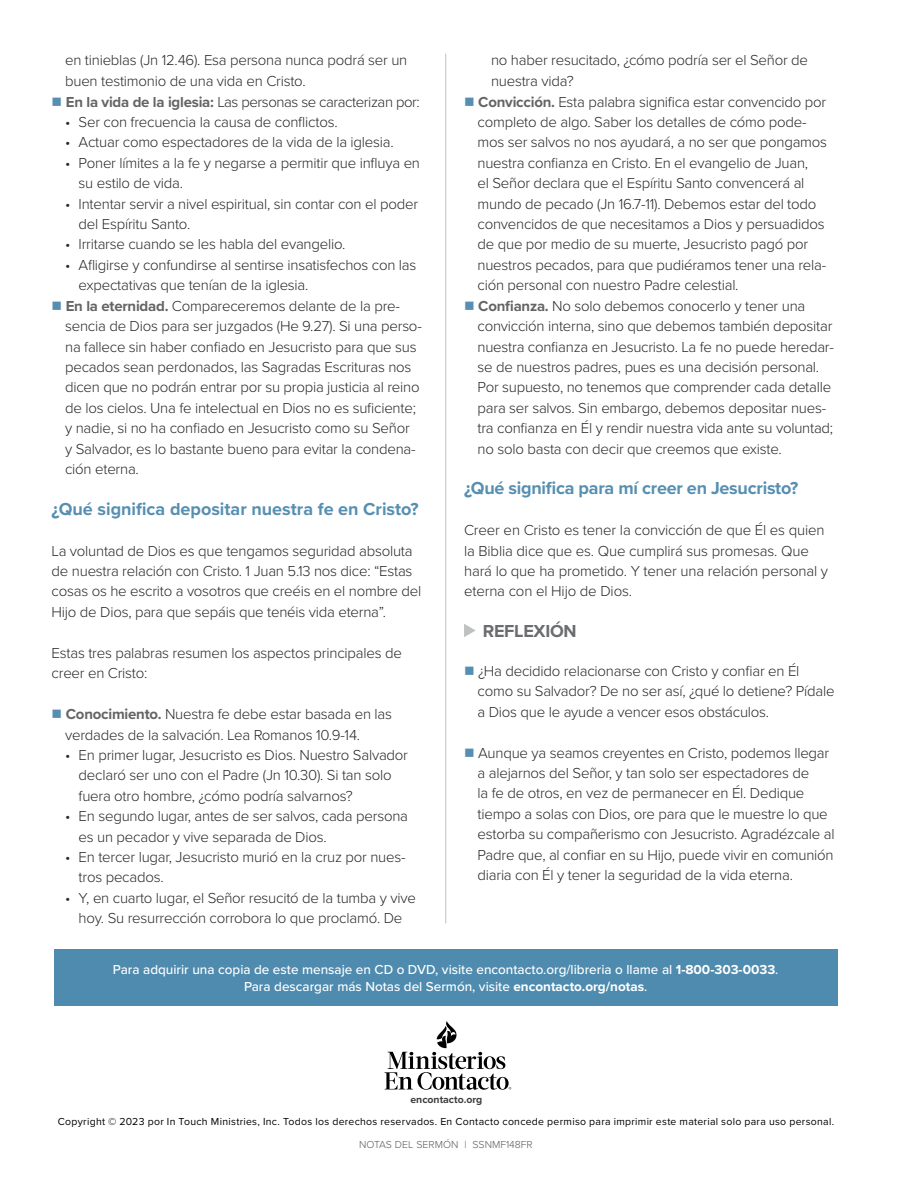
<style>
.page{position:relative;width:918px;height:1188px;background:#fff}
.page>*{position:absolute;margin:0;border:0;box-sizing:border-box;transform-origin:0 0}
.t1{font:700 18px "Proxima Nova";color:#568fb1}
.t2{font:700 18px "Proxima Nova";letter-spacing:-.015em;color:#6b6c6f}
.t3{font:300 15px/20.4px "Proxima Nova";letter-spacing:-.015em;color:#292829}
.t4{font:500 13.5px/16.5px "Proxima Nova";color:#fff;text-align:center}
.t5{font:10.5px "Proxima Nova";letter-spacing:.025em;color:#000}
.t6{font:300 10.5px "Proxima Nova";color:#58595b}
.t7{font:700 10.5px "Proxima Nova";color:#3d3c3e}
.s1{color:#568fb1}
.s2{font-weight:700;color:#636466}
.s3{font-weight:700}
</style>
<div class="page">
<div style="left:54px;top:950px;width:783px;height:56px;background:#4e8bae"></div>
<svg style="left:464px;top:624px;width:12px;height:13px"></svg>
<hr style="left:445px;top:54px;width:1px;height:869px;background:#bec0c2">
<svg style="left:385px;top:1021px;width:126px;height:69px"></svg>
<p class="t3" style="left:65px;top:49px;width:344px">en tinieblas (Jn 12.46). Esa persona nunca podrá ser un buen testimonio de una vida en Cristo.</p>
<p class="t3" style="left:52px;top:91px;width:370px"><span class="s1">■</span> <span class="s2">En la vida de la iglesia:</span> Las personas se caracterizan por:</p>
<p class="t3" style="left:65px;top:111px;width:274px">• Ser con frecuencia la causa de conflictos.</p>
<p class="t3" style="left:65px;top:131px;width:330px">• Actuar como espectadores de la vida de la iglesia.</p>
<p class="t3" style="left:79px;top:152px;width:343px;text-indent:-14px">• Poner límites a la fe y negarse a permitir que influya en su estilo de vida.</p>
<p class="t3" style="left:79px;top:193px;width:341px;text-indent:-14px">• Intentar servir a nivel espiritual, sin contar con el poder del Espíritu Santo.</p>
<p class="t3" style="left:65px;top:233px;width:282px">• Irritarse cuando se les habla del evangelio.</p>
<p class="t3" style="left:79px;top:254px;width:339px;text-indent:-14px">• Afligirse y confundirse al sentirse insatisfechos con las expectativas que tenían de la iglesia.</p>
<p class="t3" style="left:65px;top:295px;width:358px;text-indent:-13px"><span class="s1">■</span> <span class="s2">En la eternidad.</span> Compareceremos delante de la pre&shy;sencia de Dios para ser juzgados (He 9.27). Si una perso&shy;na fallece sin haber confiado en Jesucristo para que sus pecados sean perdonados, las Sagradas Escrituras nos dicen que no podrán entrar por su propia justicia al reino de los cielos. Una fe intelectual en Dios no es suficiente; y nadie, si no ha confiado en Jesucristo como su Señor<br>y Salvador, es lo bastante bueno para evitar la condena&shy;ción eterna.</p>
<p class="t1" style="left:52px;top:495px;width:369px">¿Qué significa depositar nuestra fe en Cristo?</p>
<p class="t3" style="left:52px;top:540px;width:371px">La voluntad de Dios es que tengamos seguridad absoluta de nuestra relación con Cristo. 1 Juan 5.13 nos dice: “Estas cosas os he escrito a vosotros que creéis en el nombre del Hijo de Dios, para que sepáis que tenéis vida eterna”.</p>
<p class="t3" style="left:52px;top:642px;width:352px">Estas tres palabras resumen los aspectos principales de creer en Cristo:</p>
<p class="t3" style="left:65px;top:703px;width:328px;text-indent:-13px"><span class="s1">■</span> <span class="s2">Conocimiento.</span> Nuestra fe debe estar basada en las verdades de la salvación. Lea Romanos 10.9-14.</p>
<p class="t3" style="left:79px;top:744px;width:331px;text-indent:-14px">• En primer lugar, Jesucristo es Dios. Nuestro Salvador declaró ser uno con el Padre (Jn 10.30). Si tan solo fuera otro hombre, ¿cómo podría salvarnos?</p>
<p class="t3" style="left:79px;top:805px;width:331px;text-indent:-14px">• En segundo lugar, antes de ser salvos, cada persona es un pecador y vive separada de Dios.</p>
<p class="t3" style="left:79px;top:846px;width:328px;text-indent:-14px">• En tercer lugar, Jesucristo murió en la cruz por nues&shy;tros pecados.</p>
<p class="t3" style="left:65px;top:887px;width:352px;text-align:center">• Y, en cuarto lugar, el Señor resucitó de la tumba y vive hoy. Su resurrección corrobora lo que proclamó. De</p>
<p class="t3" style="left:491px;top:49px;width:319px">no haber resucitado, ¿cómo podría ser el Señor de nuestra vida?</p>
<p class="t3" style="left:478px;top:91px;width:351px;text-indent:-13px"><span class="s1">■</span> <span class="s2">Convicción.</span> Esta palabra significa estar convencido por completo de algo. Saber los detalles de cómo pode&shy;mos ser salvos no nos ayudará, a no ser que pongamos nuestra confianza en Cristo. En el evangelio de Juan,<br>el Señor declara que el Espíritu Santo convencerá al mundo de pecado (Jn 16.7-11). Debemos estar del todo convencidos de que necesitamos a Dios y persuadidos de que por medio de su muerte, Jesucristo pagó por nuestros pecados, para que pudiéramos tener una rela&shy;ción personal con nuestro Padre celestial.</p>
<p class="t3" style="left:478px;top:295px;width:358px;text-indent:-13px"><span class="s1">■</span> <span class="s2">Confianza.</span> No solo debemos conocerlo y tener una convicción interna, sino que debemos también depositar nuestra confianza en Jesucristo. La fe no puede heredar&shy;se de nuestros padres, pues es una decisión personal.<br>Por supuesto, no tenemos que comprender cada detalle para ser salvos. Sin embargo, debemos depositar nues&shy;tra confianza en Él y rendir nuestra vida ante su voluntad; no solo basta con decir que creemos que existe.</p>
<p class="t1" style="left:464px;top:475px;width:336px">¿Qué significa para mí creer en Jesucristo?</p>
<p class="t3" style="left:464px;top:519px;width:366px">Creer en Cristo es tener la convicción de que Él es quien la Biblia dice que es. Que cumplirá sus promesas. Que hará lo que ha prometido. Y tener una relación personal y eterna con el Hijo de Dios.</p>
<p class="t2" style="left:483px;top:618px;width:95px">REFLEXIÓN</p>
<p class="t3" style="left:478px;top:660px;width:359px;text-indent:-13px"><span class="s1">■</span> ¿Ha decidido relacionarse con Cristo y confiar en Él como su Salvador? De no ser así, ¿qué lo detiene? Pídale a Dios que le ayude a vencer esos obstáculos.</p>
<p class="t3" style="left:478px;top:742px;width:359px;text-indent:-13px"><span class="s1">■</span> Aunque ya seamos creyentes en Cristo, podemos llegar a alejarnos del Señor, y tan solo ser espectadores de<br>la fe de otros, en vez de permanecer en Él. Dedique tiempo a solas con Dios, ore para que le muestre lo que estorba su compañerismo con Jesucristo. Agradézcale al Padre que, al confiar en su Hijo, puede vivir en comunión diaria con Él y tener la seguridad de la vida eterna.</p>
<p class="t4" style="left:113px;top:961px;width:667px">Para adquirir una copia de este mensaje en CD o DVD, visite encontacto.org/libreria o llame al <span class="s3">1-800-303-0033</span>.<br>Para descargar más Notas del Sermón, visite <span class="s3">encontacto.org/notas</span>.</p>
<p class="t7" style="left:411px;top:1092px;width:73px">encontacto.org</p>
<p class="t5" style="left:58px;top:1114px;width:778px">Copyright © 2023 por In Touch Ministries, Inc. Todos los derechos reservados. En Contacto concede permiso para imprimir este material solo para uso personal.</p>
<p class="t6" style="left:359px;top:1136px;width:175px">NOTAS DEL SERMÓN | SSNMF148FR</p>
</div>
